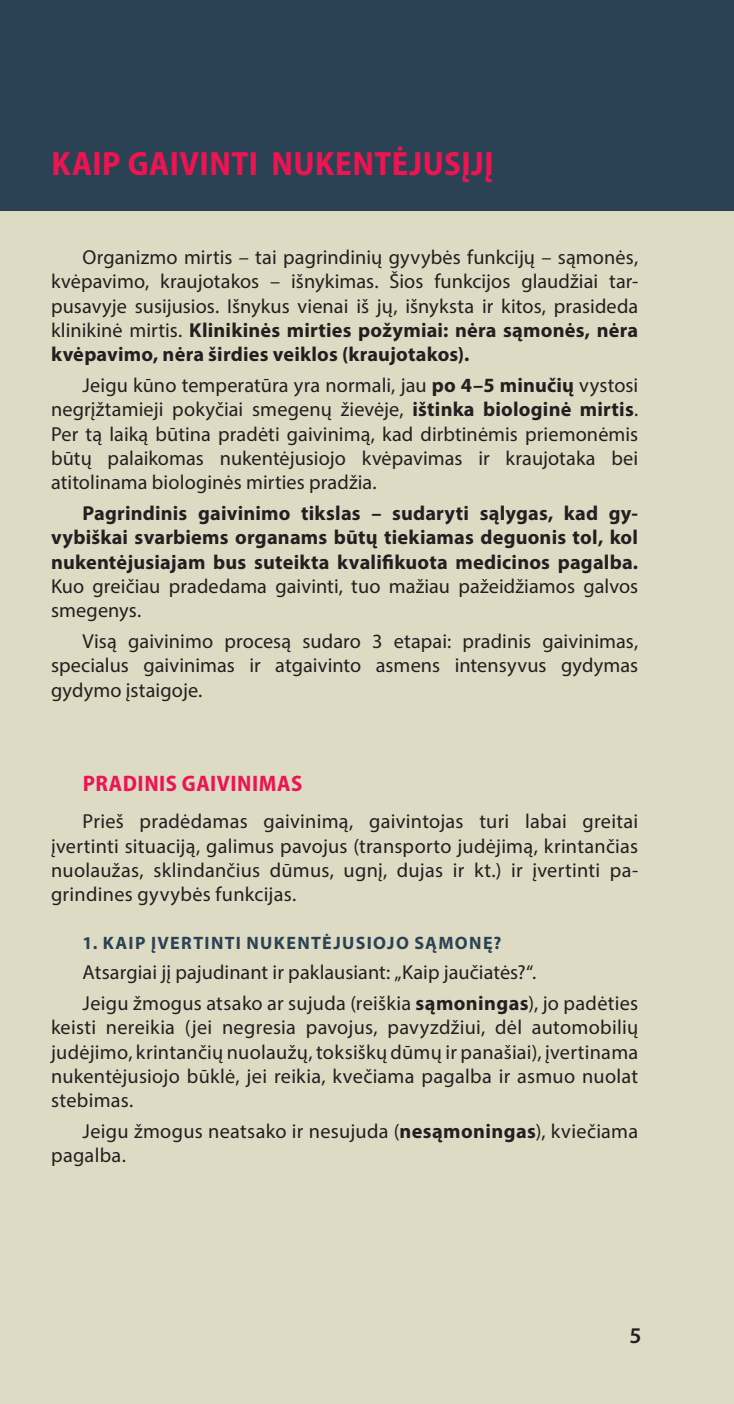
<style>
.page{position:relative;width:734px;height:1404px;background:#fff}
.page>*{position:absolute;margin:0;border:0;box-sizing:border-box;transform-origin:0 0}
.t1{font:700 semi-condensed 33.75px "Myriad Pro";letter-spacing:.015em;color:#ed1451}
.t2{font:700 semi-condensed 22.5px "Myriad Pro";letter-spacing:.025em;color:#ed1451}
.t3{font:600 22.5px "Myriad Pro";color:#231f20}
.t4{font:20.25px/24.3px "Myriad Pro";letter-spacing:.01em;color:#231f20;text-align:justify}
.t5{font:700 20.25px/24.3px "Myriad Pro";letter-spacing:.01em;color:#231f20;text-align:justify}
.t6{font:700 18px "Myriad Pro";letter-spacing:.075em;color:#2b4255}
.s1{font-weight:700}
</style>
<div class="page">
<div style="left:0;top:0;width:733px;height:1403px;background:#dddbc3"></div>
<div style="left:0;top:0;width:733px;height:210px;background:#2b4255"></div>
<hr style="left:0;top:0;width:1px;height:210px;background:#ed1451">
<h1 class="t1" style="left:51px;top:145px;width:444px">KAIP GAIVINTI NUKENTĖJ USĮJĮ</h1>
<p class="t4" style="left:51px;top:245px;width:588px;text-indent:32px">Organizmo mirtis – tai pagrindinių gyvybės funkcijų – sąmonės, kvėpavimo, kraujotakos – išnykimas. Šios funkcijos glaudžiai tar&shy;pusavyje susijusios. Išnykus vienai iš jų, išnyksta ir kitos, prasideda klinikinė mirtis. <span class="s1">Klinikinės mirties požymiai: nėra sąmonės, nėra kvėpavimo, nėra širdies veiklos (kraujotakos).</span></p>
<p class="t4" style="left:51px;top:373px;width:588px;text-indent:32px">Jeigu kūno temperatūra yra normali, jau <span class="s1">po 4–5 minučių</span> vystosi negrįžtamieji pokyčiai smegenų žievėje, <span class="s1">ištinka biologinė mirtis</span>.<br>Per tą laiką būtina pradėti gaivinimą, kad dirbtinėmis priemonėmis būtų palaikomas nukentėjusiojo kvėpavimas ir kraujotaka bei atitolinama biologinės mirties pradžia.</p>
<p class="t5" style="left:51px;top:500px;width:588px;text-indent:32px">Pagrindinis gaivinimo tikslas – sudaryti sąlygas, kad gy&shy;vybiškai svarbiems organams būtų tiekiamas deguonis tol, kol nukentėjusiajam bus suteikta kvalifikuota medicinos pagalba.</p>
<p class="t4" style="left:51px;top:573px;width:588px">Kuo greičiau pradedama gaivinti, tuo mažiau pažeidžiamos galvos smegenys.</p>
<p class="t4" style="left:51px;top:628px;width:588px;text-indent:32px">Visą gaivinimo procesą sudaro 3 etapai: pradinis gaivinimas, specialus gaivinimas ir atgaivinto asmens intensyvus gydymas gydymo įstaigoje.</p>
<p class="t2" style="left:51px;top:771px;width:253px">PRADINIS GAIVINIMAS</p>
<p class="t4" style="left:51px;top:809px;width:588px;text-indent:32px">Prieš pradėdamas gaivinimą, gaivintojas turi labai greitai įvertinti situaciją, galimus pavojus (transporto judėjimą, krintančias nuolaužas, sklindančius dūmus, ugnį, dujas ir kt.) ir įvertinti pa&shy;grindines gyvybės funkcijas.</p>
<p class="t6" style="left:83px;top:930px;width:420px">1. Kaip įvertinti nukentėjusiojo sąmonę?</p>
<p class="t4" style="left:83px;top:956px;width:557px;line-height:30.6px">Atsargiai jį pajudinant ir paklausiant: „Kaip jaučiatės?“.<br>Jeigu žmogus atsako ar sujuda (reiškia <span class="s1">sąmoningas</span>), jo padėties</p>
<p class="t4" style="left:51px;top:1014px;width:588px">keisti nereikia (jei negresia pavojus, pavyzdžiui, dėl automobilių judėjimo, krintančių nuolaužų, toksiškų dūmų ir panašiai), įvertinama nukentėjusiojo būklė, jei reikia, kvečiama pagalba ir asmuo nuolat stebimas.</p>
<p class="t4" style="left:51px;top:1118px;width:588px;text-indent:31px">Jeigu žmogus neatsako ir nesujuda (<span class="s1">nesąmoningas</span>), kviečiama pagalba.</p>
<p class="t3" style="left:629px;top:1320px;width:14px">5</p>
</div>
